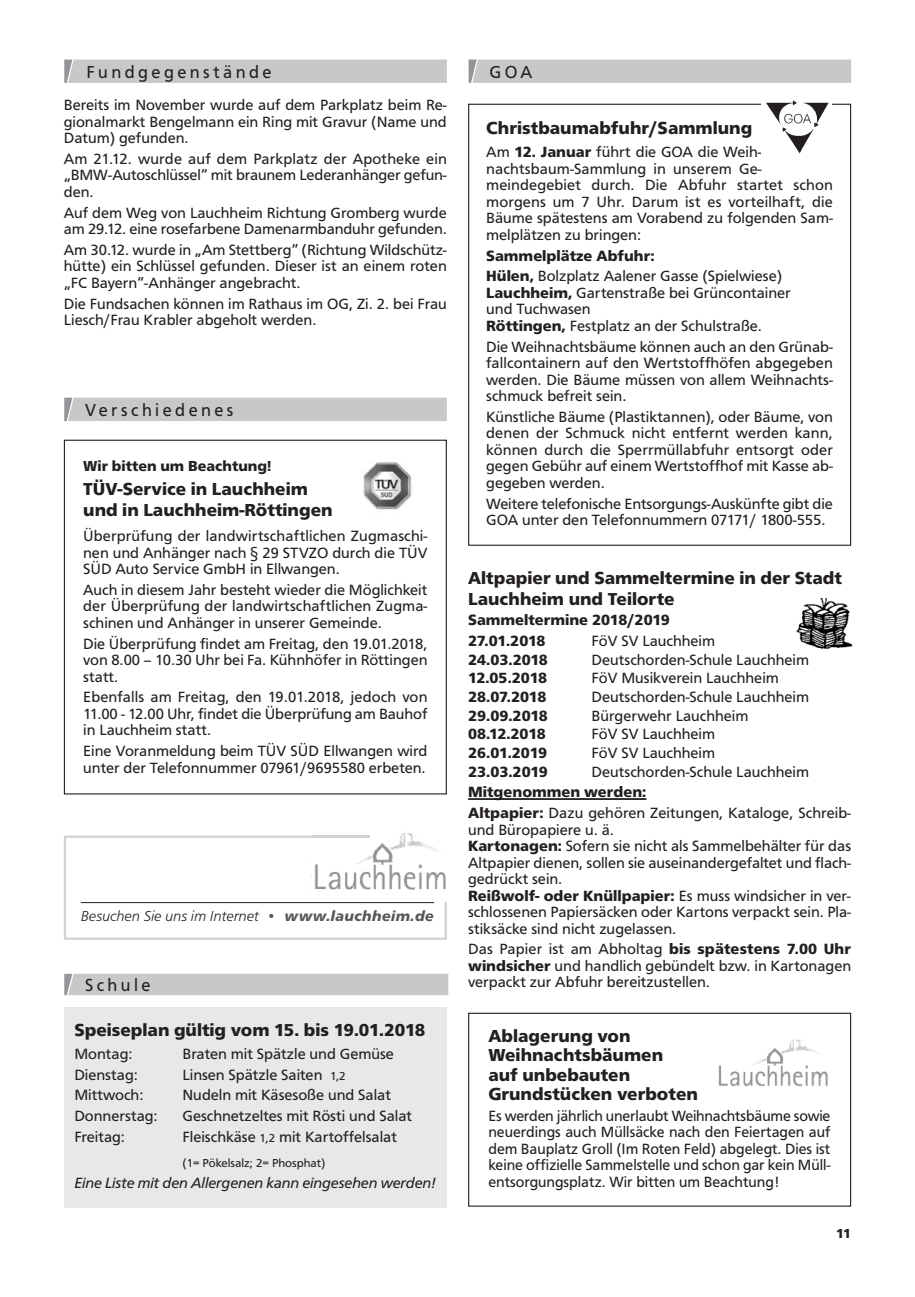
<style>
.page{position:relative;width:915px;height:1297px;background:#fff}
.page>*{position:absolute;margin:0;border:0;box-sizing:border-box;transform-origin:0 0}
.t1{font:700 18px/19.5px "Frutus T";color:#231f20}
.t2{font:18px "Frutus T";letter-spacing:.2em;color:#231f20;scale:.96 1}
.t3{font:15.3px/16.5px "Frutus T";color:#231f20;text-align:justify}
.t4{font:700 15.3px/20.7px "Frutus T";color:#231f20}
.t5{font:italic 15.3px "Frutus T";letter-spacing:-.005em;color:#231f20}
.t6{font:italic 300 15px "Frutus T";color:#231f20}
.t7{font:700 15px "Frutus T";color:#231f20}
.t8{font:700 13.5px "Frutus T";color:#231f20}
.t9{font:12px "Frutus T";color:#231f20}
.s1{font-weight:700;color:#57585a}
.s2{font-size:12px}
.s3{font-weight:700}
</style>
<div class="page">
<div style="left:64px;top:60px;width:382px;height:23px;background:#c7c8ca"></div>
<div style="left:64px;top:398px;width:382px;height:23px;background:#c7c8ca"></div>
<div style="left:64px;top:440px;width:382px;height:354px;border:1px solid #231f20"></div>
<img style="left:363px;top:462px;width:49px;height:48px">
<img style="left:718px;top:1038px;width:109px;height:49px">
<div style="left:468px;top:1013px;width:382px;height:194px;border:1px solid #231f20"></div>
<div style="left:468px;top:60px;width:382px;height:23px;background:#c7c8ca"></div>
<img style="left:766px;top:101px;width:63px;height:53px">
<img style="left:796px;top:598px;width:57px;height:51px">
<hr style="left:468px;top:798px;width:178px;height:2px;background:#231f20">
<div style="left:64px;top:1007px;width:382px;height:201px;background:#e7e8e9"></div>
<div style="left:64px;top:974px;width:384px;height:21px;background:#c7c8ca"></div>
<div style="left:64px;top:836px;width:382px;height:104px;border:2px solid #d1d2d4"></div>
<hr style="left:81px;top:902px;width:353px;height:1px;background:#231f20">
<div style="left:370px;top:833px;width:85px;height:68px;background:#fff"></div>
<img style="left:311px;top:836px;width:59px;height:54px">
<img style="left:370px;top:833px;width:76px;height:57px">
<p class="t2" style="left:87px;top:61px;width:194px">Fundgegenstände</p>
<p class="t3" style="left:64px;top:97px;width:384px">Bereits im November wurde auf dem Parkplatz beim Re&shy;gionalmarkt Bengelmann ein Ring mit Gravur (Name und Datum) gefunden.</p>
<p class="t3" style="left:64px;top:150px;width:384px">Am 21.12. wurde auf dem Parkplatz der Apotheke ein „BMW-Autoschlüssel“ mit braunem Lederanhänger gefun&shy;den.</p>
<p class="t3" style="left:64px;top:204px;width:384px">Auf dem Weg von Lauchheim Richtung Gromberg wurde am 29.12. eine rosefarbene Damenarmbanduhr gefunden.</p>
<p class="t3" style="left:64px;top:241px;width:384px">Am 30.12. wurde in „Am Stettberg“ (Richtung Wildschütz&shy;hütte) ein Schlüssel gefunden. Dieser ist an einem roten „FC Bayern“-Anhänger angebracht.</p>
<p class="t3" style="left:64px;top:295px;width:384px">Die Fundsachen können im Rathaus im OG, Zi. 2. bei Frau<br>Liesch/Frau Krabler abgeholt werden.</p>
<p class="t2" style="left:85px;top:399px;width:156px">Verschiedenes</p>
<p class="t7" style="left:83px;top:457px;width:190px">Wir bitten um Beachtung!</p>
<p class="t1" style="left:83px;top:478px;width:251px;line-height:21px">TÜV-Service in Lauchheim und in Lauchheim-Röttingen</p>
<p class="t3" style="left:83px;top:528px;width:345px">Überprüfung der landwirtschaftlichen Zugmaschi&shy;nen und Anhänger nach § 29 STVZO durch die TÜV SÜD Auto Service GmbH in Ellwangen.</p>
<p class="t3" style="left:83px;top:581px;width:345px">Auch in diesem Jahr besteht wieder die Möglichkeit der Überprüfung der landwirtschaftlichen Zugma&shy;schinen und Anhänger in unserer Gemeinde.</p>
<p class="t3" style="left:83px;top:635px;width:345px">Die Überprüfung findet am Freitag, den 19.01.2018, von 8.00 – 10.30 Uhr bei Fa. Kühnhöfer in Röttingen statt.</p>
<p class="t3" style="left:83px;top:689px;width:345px">Ebenfalls am Freitag, den 19.01.2018, jedoch von 11.00 - 12.00 Uhr, findet die Überprüfung am Bauhof in Lauchheim statt.</p>
<p class="t3" style="left:83px;top:743px;width:345px">Eine Voranmeldung beim TÜV SÜD Ellwangen wird unter der Telefonnummer 07961/9695580 erbeten.</p>
<p class="t6" style="left:81px;top:907px;width:354px">Besuchen Sie uns im Internet <span class="s1">• www.lauchheim.de</span></p>
<p class="t2" style="left:85px;top:974px;width:70px">Schule</p>
<p class="t1" style="left:74px;top:1020px;width:352px">Speiseplan gültig vom 15. bis 19.01.2018</p>
<p class="t3" style="left:74px;top:1045px;width:60px">Montag:</p>
<p class="t3" style="left:182px;top:1045px;width:213px">Braten mit Spätzle und Gemüse</p>
<p class="t3" style="left:74px;top:1066px;width:65px">Dienstag:</p>
<p class="t3" style="left:182px;top:1066px;width:165px">Linsen Spätzle Saiten <span class="s2">1,2</span></p>
<p class="t3" style="left:74px;top:1087px;width:71px">Mittwoch:</p>
<p class="t3" style="left:182px;top:1087px;width:210px">Nudeln mit Käsesoße und Salat</p>
<p class="t3" style="left:74px;top:1107px;width:85px">Donnerstag:</p>
<p class="t3" style="left:182px;top:1107px;width:231px">Geschnetzeltes mit Rösti und Salat</p>
<p class="t3" style="left:74px;top:1128px;width:52px">Freitag:</p>
<p class="t3" style="left:182px;top:1128px;width:216px">Fleischkäse <span class="s2">1,2</span> mit Kartoffelsalat</p>
<p class="t9" style="left:182px;top:1156px;width:144px">(1= Pökelsalz; 2= Phosphat)</p>
<p class="t5" style="left:74px;top:1173px;width:363px">Eine Liste mit den Allergenen kann eingesehen werden!</p>
<p class="t2" style="left:489px;top:61px;width:46px">GOA</p>
<p class="t1" style="left:486px;top:118px;width:267px">Christbaumabfuhr/Sammlung</p>
<p class="t3" style="left:486px;top:144px;width:348px;text-align:left">Am <span class="s3">12. Januar</span> führt die GOA die Weih&shy;nachtsbaum-Sammlung in unserem Ge&shy;meindegebiet durch. Die Abfuhr startet schon morgens um 7 Uhr. Darum ist es vorteilhaft, die Bäume spätestens am Vorabend zu folgenden Sam&shy;melplätzen zu bringen:</p>
<p class="t3" style="left:486px;top:245px;width:297px;line-height:20.7px"><span class="s3">Sammelplätze Abfuhr:<br>Hülen,</span> Bolzplatz Aalener Gasse (Spielwiese)</p>
<p class="t3" style="left:486px;top:284px;width:306px;text-align:left"><span class="s3">Lauchheim,</span> Gartenstraße bei Grüncontainer und Tuchwasen<br><span class="s3">Röttingen,</span> Festplatz an der Schulstraße.</p>
<p class="t3" style="left:486px;top:338px;width:348px">Die Weihnachtsbäume können auch an den Grünab&shy;fallcontainern auf den Wertstoffhöfen abgegeben werden. Die Bäume müssen von allem Weihnachts&shy;schmuck befreit sein.</p>
<p class="t3" style="left:486px;top:408px;width:348px">Künstliche Bäume (Plastiktannen), oder Bäume, von denen der Schmuck nicht entfernt werden kann, können durch die Sperrmüllabfuhr entsorgt oder gegen Gebühr auf einem Wertstoffhof mit Kasse ab&shy;gegeben werden.</p>
<p class="t3" style="left:486px;top:495px;width:348px">Weitere telefonische Entsorgungs-Auskünfte gibt die<br>GOA unter den Telefonnummern 07171/ 1800-555.</p>
<p class="t1" style="left:468px;top:567px;width:375px;line-height:21px">Altpapier und Sammeltermine in der Stadt<br>Lauchheim und Teilorte</p>
<p class="t4" style="left:468px;top:610px;width:203px">Sammeltermine 2018/2019<br>27.01.2018</p>
<p class="t3" style="left:591px;top:633px;width:125px">FöV SV Lauchheim</p>
<p class="t4" style="left:468px;top:649px;width:81px">24.03.2018</p>
<p class="t3" style="left:591px;top:651px;width:219px">Deutschorden-Schule Lauchheim</p>
<p class="t4" style="left:468px;top:668px;width:80px">12.05.2018</p>
<p class="t3" style="left:591px;top:670px;width:189px">FöV Musikverein Lauchheim</p>
<p class="t4" style="left:468px;top:686px;width:80px">28.07.2018</p>
<p class="t3" style="left:591px;top:688px;width:219px">Deutschorden-Schule Lauchheim</p>
<p class="t4" style="left:468px;top:705px;width:81px">29.09.2018</p>
<p class="t3" style="left:591px;top:707px;width:158px">Bürgerwehr Lauchheim</p>
<p class="t4" style="left:468px;top:724px;width:79px">08.12.2018</p>
<p class="t3" style="left:591px;top:726px;width:125px">FöV SV Lauchheim</p>
<p class="t4" style="left:468px;top:742px;width:80px">26.01.2019</p>
<p class="t3" style="left:591px;top:744px;width:125px">FöV SV Lauchheim</p>
<p class="t4" style="left:468px;top:761px;width:81px">23.03.2019</p>
<p class="t3" style="left:591px;top:763px;width:219px">Deutschorden-Schule Lauchheim</p>
<p class="t3" style="left:468px;top:782px;width:384px;line-height:20.7px"><span class="s3">Mitgenommen werden:<br>Altpapier:</span> Dazu gehören Zeitungen, Kataloge, Schreib-</p>
<p class="t3" style="left:468px;top:821px;width:384px;text-align:left">und Büropapiere u. ä.<br><span class="s3">Kartonagen:</span> Sofern sie nicht als Sammelbehälter für das Altpapier dienen, sollen sie auseinandergefaltet und flach&shy;gedrückt sein.<br><span class="s3">Reißwolf- oder Knüllpapier:</span> Es muss windsicher in ver&shy;schlossenen Papiersäcken oder Kartons verpackt sein. Pla&shy;stiksäcke sind nicht zugelassen.</p>
<p class="t3" style="left:468px;top:941px;width:384px">Das Papier ist am Abholtag <span class="s3">bis spätestens 7.00 Uhr windsicher</span> und handlich gebündelt bzw. in Kartonagen verpackt zur Abfuhr bereitzustellen.</p>
<p class="t1" style="left:488px;top:1026px;width:211px">Ablagerung von<br>Weihnachtsbäumen<br>auf unbebauten<br>Grundstücken verboten</p>
<p class="t3" style="left:488px;top:1107px;width:343px">Es werden jährlich unerlaubt Weihnachtsbäume sowie neuerdings auch Müllsäcke nach den Feiertagen auf dem Bauplatz Groll (Im Roten Feld) abgelegt. Dies ist keine offizielle Sammelstelle und schon gar kein Müll&shy;entsorgungsplatz. Wir bitten um Beachtung!</p>
<p class="t8" style="left:835px;top:1225px;width:16px">11</p>
</div>
